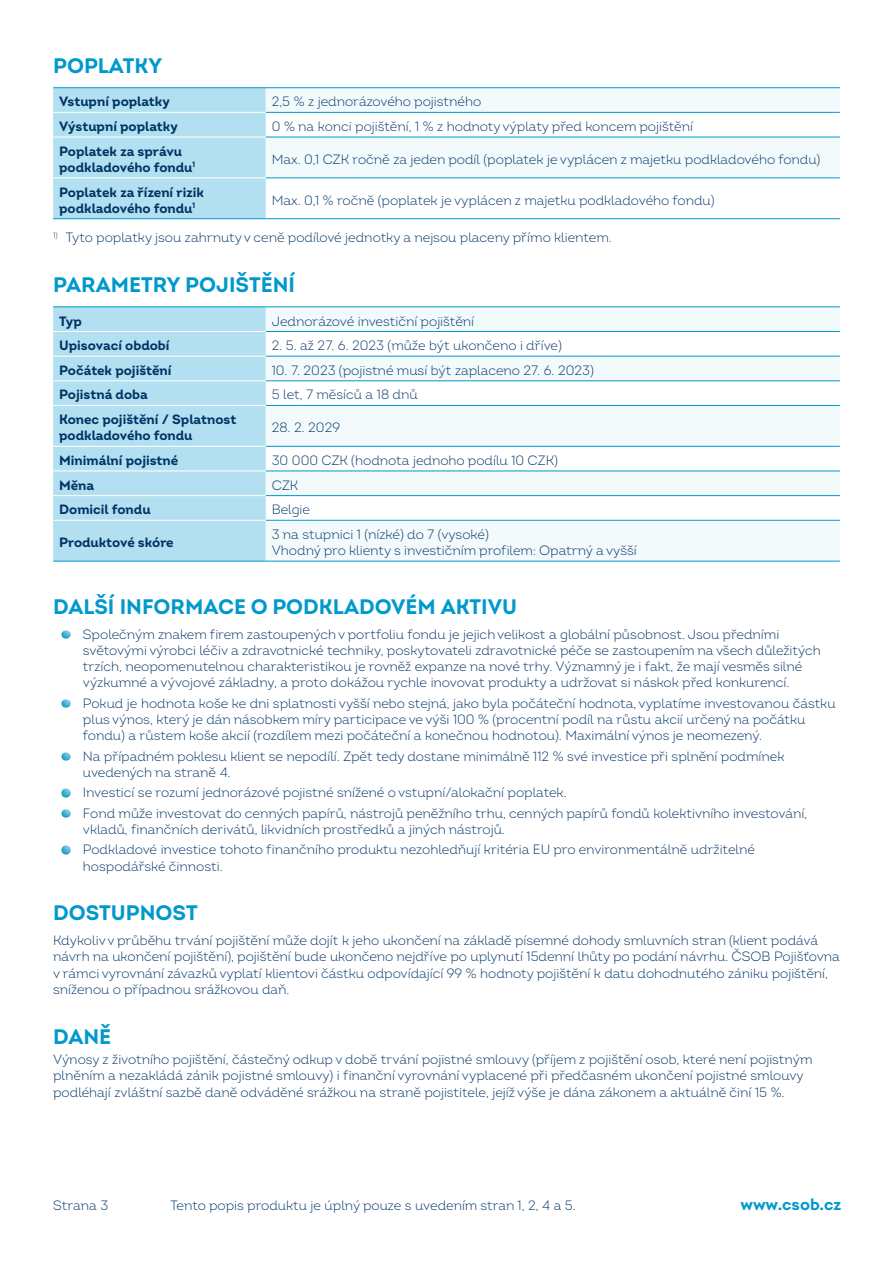
<style>
.page{position:relative;width:893px;height:1263px;background:#fff}
.page>*{position:absolute;margin:0;border:0;box-sizing:border-box;transform-origin:0 0}
.nadpis_hlavni_ouska{font:700 21px "Intro";color:#0099cd}
.normal_text{font:700 21px "Intro";color:#0099cd}
.t1{font:700 16.5px "Intro";color:#0099cd}
.normal_text-2{font:300 13.5px/16.2px "Intro";color:#036}
.normal_odrazky{font:300 13.5px/16.2px "Intro";color:#036}
.normal_text-3{font:700 13.5px/16.2px "Intro";color:#036}
</style>
<div class="page">
<div style="left:53px;top:88px;width:213px;height:130px;background:#b3e0f0"></div>
<svg style="left:266px;top:88px;width:574px;height:89px;fill:#f2fafc"></svg>
<hr style="left:53px;top:87px;width:213px;height:1px;background:#0099cd">
<hr style="left:266px;top:87px;width:574px;height:1px;background:#0099cd">
<hr style="left:266px;top:112px;width:574px;height:1px;background:#0099cd">
<hr style="left:266px;top:137px;width:574px;height:1px;background:#0099cd">
<hr style="left:266px;top:177px;width:574px;height:1px;background:#0099cd">
<hr style="left:53px;top:218px;width:213px;height:1px;background:#0099cd">
<hr style="left:266px;top:218px;width:574px;height:1px;background:#0099cd">
<hr style="left:53px;top:112px;width:213px;height:1px;background:#fff">
<hr style="left:53px;top:137px;width:213px;height:1px;background:#fff">
<hr style="left:53px;top:177px;width:213px;height:1px;background:#fff">
<div style="left:53px;top:307px;width:213px;height:254px;background:#b3e0f0"></div>
<svg style="left:266px;top:307px;width:574px;height:254px;fill:#f2fafc"></svg>
<hr style="left:53px;top:306px;width:213px;height:1px;background:#0099cd">
<hr style="left:266px;top:306px;width:574px;height:1px;background:#0099cd">
<hr style="left:266px;top:331px;width:574px;height:1px;background:#0099cd">
<hr style="left:266px;top:356px;width:574px;height:1px;background:#0099cd">
<hr style="left:266px;top:380px;width:574px;height:1px;background:#0099cd">
<hr style="left:266px;top:405px;width:574px;height:1px;background:#0099cd">
<hr style="left:266px;top:446px;width:574px;height:1px;background:#0099cd">
<hr style="left:266px;top:471px;width:574px;height:1px;background:#0099cd">
<hr style="left:266px;top:495px;width:574px;height:1px;background:#0099cd">
<hr style="left:266px;top:520px;width:574px;height:1px;background:#0099cd">
<hr style="left:53px;top:561px;width:213px;height:1px;background:#0099cd">
<hr style="left:266px;top:561px;width:574px;height:1px;background:#0099cd">
<hr style="left:53px;top:331px;width:213px;height:1px;background:#fff">
<hr style="left:53px;top:356px;width:213px;height:1px;background:#fff">
<hr style="left:53px;top:380px;width:213px;height:1px;background:#fff">
<hr style="left:53px;top:405px;width:213px;height:1px;background:#fff">
<hr style="left:53px;top:446px;width:213px;height:1px;background:#fff">
<hr style="left:53px;top:471px;width:213px;height:1px;background:#fff">
<hr style="left:53px;top:495px;width:213px;height:1px;background:#fff">
<hr style="left:53px;top:520px;width:213px;height:1px;background:#fff">
<svg style="left:62px;top:630px;width:8px;height:9px"></svg>
<svg style="left:62px;top:699px;width:8px;height:9px"></svg>
<svg style="left:62px;top:752px;width:8px;height:8px"></svg>
<svg style="left:62px;top:789px;width:8px;height:8px"></svg>
<svg style="left:62px;top:809px;width:8px;height:9px"></svg>
<svg style="left:62px;top:846px;width:8px;height:8px"></svg>
<p class="nadpis_hlavni_ouska" style="left:53px;top:52px;width:110px">POPLATKY</p>
<p class="normal_text-3" style="left:59px;top:93px;width:112px">Vstupní poplatky</p>
<p class="normal_text-2" style="left:272px;top:94px;width:211px">2,5 % z jednorázového pojistného</p>
<p class="normal_text-3" style="left:59px;top:118px;width:120px">Výstupní poplatky</p>
<p class="normal_text-2" style="left:272px;top:118px;width:423px">0 % na konci pojištění, 1 % z hodnoty výplaty před koncem pojištění</p>
<p class="normal_text-3" style="left:59px;top:143px;width:138px">Poplatek za správu podkladového fondu<sup>1</sup></p>
<p class="normal_text-2" style="left:272px;top:151px;width:550px">Max. 0,1 CZK ročně za jeden podíl (poplatek je vyplácen z majetku podkladového fondu)</p>
<p class="normal_text-3" style="left:59px;top:184px;width:146px">Poplatek za řízení rizik podkladového fondu<sup>1</sup></p>
<p class="normal_text-2" style="left:272px;top:192px;width:444px">Max. 0,1 % ročně (poplatek je vyplácen z majetku podkladového fondu)</p>
<p class="normal_text-2" style="left:53px;top:229px;width:560px"><sup>1)</sup> Tyto poplatky jsou zahrnuty v ceně podílové jednotky a nejsou placeny přímo klientem.</p>
<p class="nadpis_hlavni_ouska" style="left:53px;top:271px;width:243px">PARAMETRY POJIŠTĚNÍ</p>
<p class="normal_text-3" style="left:59px;top:313px;width:24px">Typ</p>
<p class="normal_text-2" style="left:272px;top:313px;width:204px">Jednorázové investiční pojištění</p>
<p class="normal_text-3" style="left:59px;top:337px;width:112px">Upisovací období</p>
<p class="normal_text-2" style="left:272px;top:337px;width:292px">2. 5. až 27. 6. 2023 (může být ukončeno i dříve)</p>
<p class="normal_text-3" style="left:59px;top:362px;width:114px">Počátek pojištění</p>
<p class="normal_text-2" style="left:272px;top:362px;width:324px">10. 7. 2023 (pojistné musí být zaplaceno 27. 6. 2023)</p>
<p class="normal_text-3" style="left:59px;top:387px;width:90px">Pojistná doba</p>
<p class="normal_text-2" style="left:272px;top:387px;width:147px">5 let, 7 měsíců a 18 dnů</p>
<p class="normal_text-3" style="left:59px;top:411px;width:179px">Konec pojištění / Splatnost podkladového fondu</p>
<p class="normal_text-2" style="left:272px;top:419px;width:70px">28. 2. 2029</p>
<p class="normal_text-3" style="left:59px;top:452px;width:121px">Minimální pojistné</p>
<p class="normal_text-2" style="left:272px;top:452px;width:288px">30 000 CZK (hodnota jednoho podílu 10 CZK)</p>
<p class="normal_text-3" style="left:59px;top:477px;width:37px">Měna</p>
<p class="normal_text-2" style="left:272px;top:477px;width:28px">CZK</p>
<p class="normal_text-3" style="left:59px;top:501px;width:93px">Domicil fondu</p>
<p class="normal_text-2" style="left:272px;top:501px;width:40px">Belgie</p>
<p class="normal_text-3" style="left:59px;top:534px;width:116px">Produktové skóre</p>
<p class="normal_text-2" style="left:272px;top:526px;width:367px">3 na stupnici 1 (nízké) do 7 (vysoké)<br>Vhodný pro klienty s investičním profilem: Opatrný a vyšší</p>
<p class="nadpis_hlavni_ouska" style="left:53px;top:593px;width:465px">DALŠÍ INFORMACE O PODKLADOVÉM AKTIVU</p>
<p class="normal_odrazky" style="left:83px;top:626px;width:739px">Společným znakem firem zastoupených v portfoliu fondu je jejich velikost a globální působnost. Jsou předními světovými výrobci léčiv a zdravotnické techniky, poskytovateli zdravotnické péče se zastoupením na všech důležitých trzích, neopomenutelnou charakteristikou je rovněž expanze na nové trhy. Významný je i fakt, že mají vesměs silné výzkumné a vývojové základny, a proto dokážou rychle inovovat produkty a udržovat si náskok před konkurencí.</p>
<p class="normal_odrazky" style="left:83px;top:695px;width:754px">Pokud je hodnota koše ke dni splatnosti vyšší nebo stejná, jako byla počáteční hodnota, vyplatíme investovanou částku plus výnos, který je dán násobkem míry participace ve výši 100 % (procentní podíl na růstu akcií určený na počátku fondu) a růstem koše akcií (rozdílem mezi počáteční a konečnou hodnotou). Maximální výnos je neomezený.</p>
<p class="normal_odrazky" style="left:83px;top:748px;width:703px">Na případném poklesu klient se nepodílí. Zpět tedy dostane minimálně 112 % své investice při splnění podmínek uvedených na straně 4.</p>
<p class="normal_odrazky" style="left:83px;top:784px;width:485px">Investicí se rozumí jednorázové pojistné snížené o vstupní/alokační poplatek.</p>
<p class="normal_odrazky" style="left:83px;top:805px;width:726px">Fond může investovat do cenných papírů, nástrojů peněžního trhu, cenných papírů fondů kolektivního investování, vkladů, finančních derivátů, likvidních prostředků a jiných nástrojů.</p>
<p class="normal_odrazky" style="left:83px;top:841px;width:674px">Podkladové investice tohoto finančního produktu nezohledňují kritéria EU pro environmentálně udržitelné hospodářské činnosti.</p>
<p class="nadpis_hlavni_ouska" style="left:53px;top:900px;width:146px">DOSTUPNOST</p>
<p class="normal_text-2" style="left:53px;top:932px;width:788px">Kdykoliv v průběhu trvání pojištění může dojít k jeho ukončení na základě písemné dohody smluvních stran (klient podává návrh na ukončení pojištění), pojištění bude ukončeno nejdříve po uplynutí 15denní lhůty po podání návrhu. ČSOB Pojišťovna v rámci vyrovnání závazků vyplatí klientovi částku odpovídající 99 % hodnoty pojištění k datu dohodnutého zániku pojištění, sníženou o případnou srážkovou daň.</p>
<p class="normal_text" style="left:53px;top:1023px;width:60px">DANĚ</p>
<p class="normal_text-2" style="left:53px;top:1051px;width:761px">Výnosy z životního pojištění, částečný odkup v době trvání pojistné smlouvy (příjem z pojištění osob, které není pojistným plněním a nezakládá zánik pojistné smlouvy) i finanční vyrovnání vyplacené při předčasném ukončení pojistné smlouvy podléhají zvláštní sazbě daně odváděné srážkou na straně pojistitele, jejíž výše je dána zákonem a aktuálně činí 15 %.</p>
<p class="normal_odrazky" style="left:53px;top:1197px;width:57px">Strana 3</p>
<p class="t1" style="left:740px;top:1194px;width:102px">www.csob.cz</p>
<p class="normal_text-2" style="left:171px;top:1197px;width:407px">Tento popis produktu je úplný pouze s uvedením stran 1, 2, 4 a 5.</p>
</div>
